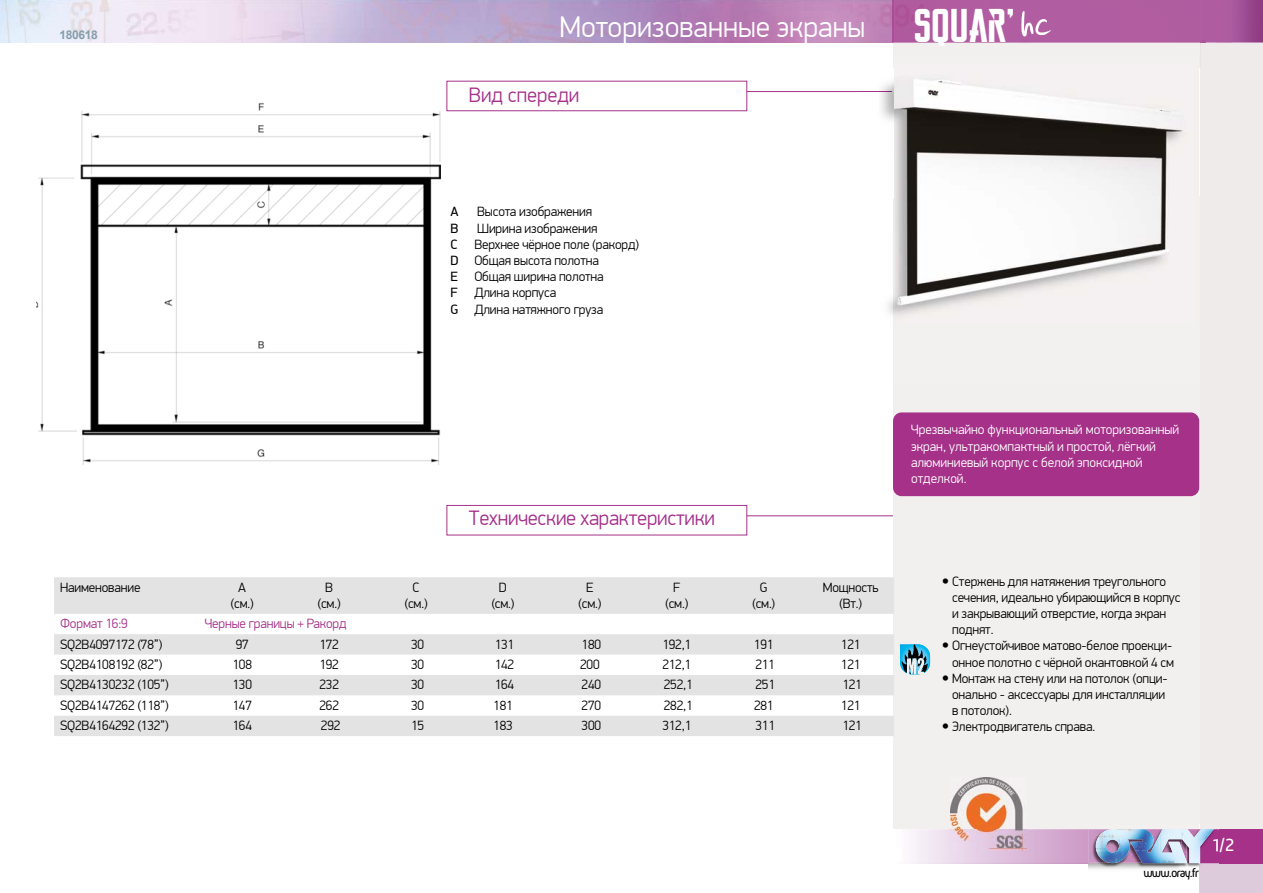
<style>
.page{position:relative;width:1263px;height:893px;background:#fff}
.page>*{position:absolute;margin:0;border:0;box-sizing:border-box;transform-origin:0 0}
.t1{font:700 47.1px "Reckoner";color:#fff}
.t2{font:300 30px "PF Din Display Pro";color:#fff}
.t3{font:300 21px "PF Din Display Pro";letter-spacing:-.01em;color:#a53089}
.t4{font:18px "Mic 32 New";color:#fff}
.t5{font:300 13.5px/16.2px "PF Din Display Pro";letter-spacing:-.01em;color:#000;text-align:center}
.t6{font:300 13.5px/16.2px "PF Din Display Pro";color:#fff}
.t7{font:300 13.5px "PF Din Display Pro";letter-spacing:-.01em;color:#a53089}
.t8{font:13.5px "PF Din Display Pro";color:#000}
.t9{font:12px "Mic 32 New";color:#000}
.t10{font:700 12px "Arial";letter-spacing:-.025em;color:#859dab}
.s1{font-weight:400}
</style>
<div class="page">
<hr style="left:565px;top:515px;width:347px;height:1px;background:#a53189">
<div style="left:447px;top:506px;width:299px;height:29px;background:#fff"></div>
<div style="left:446px;top:505px;width:301px;height:30px;border:1px solid #a53189"></div>
<img style="left:36px;top:103px;width:405px;height:362px">
<hr style="left:565px;top:91px;width:347px;height:1px;background:#a53189">
<div style="left:447px;top:82px;width:299px;height:28px;background:#fff"></div>
<div style="left:446px;top:81px;width:301px;height:30px;border:1px solid #a53189"></div>
<div style="left:1199px;top:43px;width:64px;height:850px;background:#eeebea"></div>
<hr style="left:1199px;top:68px;width:1px;height:761px;background:#fff">
<img style="left:0;top:0;width:1263px;height:43px">
<div style="left:893px;top:43px;width:306px;height:786px;background:#f2f0ef"></div>
<img style="left:1200px;top:0;width:1px;height:40px">
<hr style="left:892px;top:0;width:1px;height:43px;background:#a53189">
<div style="left:893px;top:412px;width:306px;height:84px;background:#a53189;border-radius:9px"></div>
<img style="left:1088px;top:829px;width:8px;height:34px">
<svg style="left:1096px;top:829px;width:167px;height:64px"></svg>
<img style="left:1096px;top:829px;width:118px;height:34px">
<svg style="left:1199px;top:40px;width:6px;height:3px"></svg>
<img style="left:881px;top:79px;width:302px;height:236px">
<svg style="left:881px;top:91px;width:12px;height:1px"></svg>
<img style="left:893px;top:68px;width:1px;height:130px">
<img style="left:951px;top:778px;width:75px;height:72px">
<img style="left:900px;top:644px;width:30px;height:30px">
<svg style="left:54px;top:577px;width:840px;height:159px;fill:#e3e3e3"></svg>
<svg style="left:1020px;top:10px;width:31px;height:27px"></svg>
<p class="t10" style="left:59px;top:26px;width:40px">180618</p>
<h2 class="t2" style="left:559px;top:10px;width:307px">Моторизованные экраны</h2>
<h3 class="t3" style="left:469px;top:83px;width:112px">Вид спереди</h3>
<p class="t8" style="left:450px;top:204px;width:10px">A</p>
<p class="t5" style="left:477px;top:204px;width:116px">Высота изображения</p>
<p class="t8" style="left:450px;top:220px;width:10px">B</p>
<p class="t5" style="left:477px;top:220px;width:122px">Ширина изображения</p>
<p class="t8" style="left:450px;top:236px;width:9px">C</p>
<p class="t5" style="left:450px;top:236px;width:190px;text-align:left;text-indent:24px">Верхнее чёрное поле (ракорд)<br><span class="s1">D</span> Общая высота полотна<br><span class="s1">E</span> Общая ширина полотна<br><span class="s1">F</span> Длина корпуса<br><span class="s1">G</span> Длина натяжного груза</p>
<h1 class="t1" style="left:915px;top:4px;width:103px">SQUAR’</h1>
<h3 class="t3" style="left:469px;top:506px;width:248px">Технические характеристики</h3>
<p class="t5" style="left:60px;top:579px;width:82px">Наименование</p>
<p class="t5" style="left:231px;top:579px;width:25px">A (см.)</p>
<p class="t5" style="left:317px;top:579px;width:25px">B (см.)</p>
<p class="t5" style="left:404px;top:579px;width:25px">C (см.)</p>
<p class="t5" style="left:491px;top:579px;width:25px">D (см.)</p>
<p class="t5" style="left:578px;top:579px;width:25px">E (см.)</p>
<p class="t5" style="left:665px;top:579px;width:25px">F (см.)</p>
<p class="t5" style="left:752px;top:579px;width:25px">G (см.)</p>
<p class="t5" style="left:823px;top:579px;width:57px">Мощность (Вт.)</p>
<p class="t7" style="left:60px;top:616px;width:69px">Формат 16:9</p>
<p class="t7" style="left:205px;top:616px;width:143px">Черные границы + Ракорд</p>
<p class="t5" style="left:60px;top:636px;width:104px">SQ2B4097172 (78”)</p>
<p class="t5" style="left:236px;top:636px;width:15px">97</p>
<p class="t5" style="left:319px;top:636px;width:21px">172</p>
<p class="t5" style="left:411px;top:636px;width:15px">30</p>
<p class="t5" style="left:495px;top:636px;width:21px">131</p>
<p class="t5" style="left:582px;top:636px;width:21px">180</p>
<p class="t5" style="left:662px;top:636px;width:30px">192,1</p>
<p class="t5" style="left:754px;top:636px;width:21px">191</p>
<p class="t5" style="left:841px;top:636px;width:21px">121</p>
<p class="t5" style="left:60px;top:656px;width:104px">SQ2B4108192 (82”)</p>
<p class="t5" style="left:233px;top:656px;width:21px">108</p>
<p class="t5" style="left:319px;top:656px;width:21px">192</p>
<p class="t5" style="left:411px;top:656px;width:15px">30</p>
<p class="t5" style="left:495px;top:656px;width:21px">142</p>
<p class="t5" style="left:580px;top:656px;width:21px">200</p>
<p class="t5" style="left:662px;top:656px;width:30px">212,1</p>
<p class="t5" style="left:755px;top:656px;width:21px">211</p>
<p class="t5" style="left:841px;top:656px;width:21px">121</p>
<p class="t5" style="left:60px;top:677px;width:110px">SQ2B4130232 (105”)</p>
<p class="t5" style="left:233px;top:677px;width:21px">130</p>
<p class="t5" style="left:319px;top:677px;width:21px">232</p>
<p class="t5" style="left:411px;top:677px;width:15px">30</p>
<p class="t5" style="left:495px;top:677px;width:21px">164</p>
<p class="t5" style="left:582px;top:677px;width:21px">240</p>
<p class="t5" style="left:664px;top:677px;width:30px">252,1</p>
<p class="t5" style="left:755px;top:677px;width:21px">251</p>
<p class="t5" style="left:842px;top:677px;width:21px">121</p>
<p class="t5" style="left:60px;top:697px;width:110px">SQ2B4147262 (118”)</p>
<p class="t5" style="left:233px;top:697px;width:21px">147</p>
<p class="t5" style="left:319px;top:697px;width:21px">262</p>
<p class="t5" style="left:411px;top:697px;width:15px">30</p>
<p class="t5" style="left:493px;top:697px;width:21px">181</p>
<p class="t5" style="left:582px;top:697px;width:21px">270</p>
<p class="t5" style="left:664px;top:697px;width:30px">282,1</p>
<p class="t5" style="left:754px;top:697px;width:21px">281</p>
<p class="t5" style="left:841px;top:697px;width:21px">121</p>
<p class="t5" style="left:60px;top:718px;width:110px">SQ2B4164292 (132”)</p>
<p class="t5" style="left:233px;top:718px;width:21px">164</p>
<p class="t5" style="left:321px;top:718px;width:21px">292</p>
<p class="t5" style="left:411px;top:718px;width:15px">15</p>
<p class="t5" style="left:493px;top:718px;width:21px">183</p>
<p class="t5" style="left:582px;top:718px;width:21px">300</p>
<p class="t5" style="left:662px;top:718px;width:30px">312,1</p>
<p class="t5" style="left:755px;top:718px;width:21px">311</p>
<p class="t5" style="left:842px;top:718px;width:21px">121</p>
<p class="t6" style="left:911px;top:422px;width:270px">Чрезвычайно функциональный моторизованный экран, ультракомпактный и простой, лёгкий алюминиевый корпус с белой эпоксидной отделкой.</p>
<p class="t5" style="left:952px;top:573px;width:230px;text-align:left">Стержень для натяжения треугольного сечения, идеально убирающийся в корпус и закрывающий отверстие, когда экран поднят.<br>Огнеустойчивое матово-белое проекци&shy;онное полотно с чёрной окантовкой 4 см<br>Монтаж на стену или на потолок (опци&shy;онально - аксессуары для инсталляции<br>в потолок).<br>Электродвигатель справа.</p>
<p class="t9" style="left:1143px;top:866px;width:57px">www.oray.fr</p>
<h3 class="t4" style="left:1212px;top:835px;width:24px">1/2</h3>
</div>
